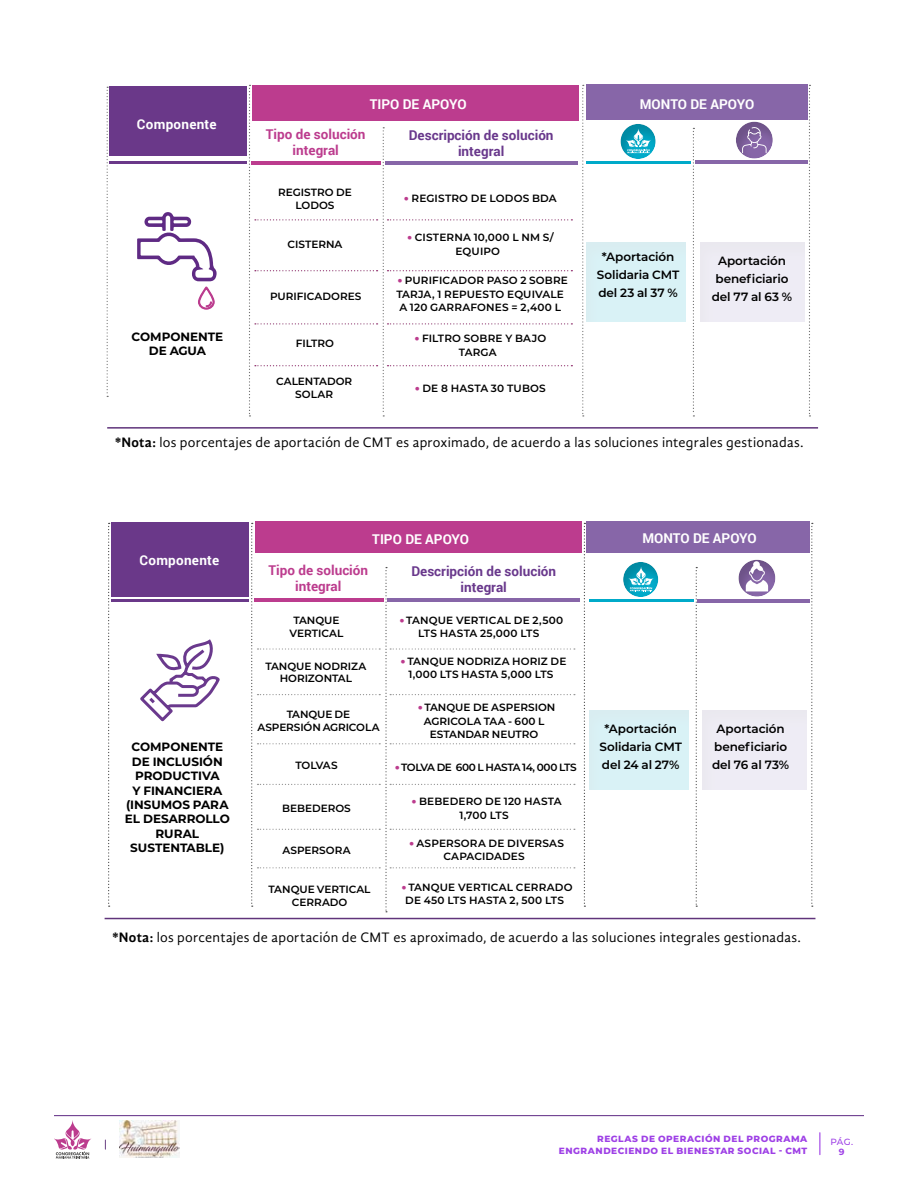
<style>
.page{position:relative;width:918px;height:1188px;background:#fff}
.page>*{position:absolute;margin:0;border:0;box-sizing:border-box;transform-origin:0 0}
.t1{font:14.1px "Gandhi Sans";letter-spacing:.015em;color:#000}
.t2{font:700 13.5px/16.2px "Roboto";color:#69388c;text-align:center}
.t3{font:700 13.5px "Roboto";color:#fff}
.t4{font:700 13.5px/16.2px "Roboto";color:#bc3c8e;text-align:center}
.t5{font:700 13.5px "Roboto";letter-spacing:.02em;color:#fff}
.t6{font:600 12px/18px "Montserrat";letter-spacing:-.01em;color:#000;text-align:center}
.t7{font:700 12px/14.4px "Montserrat";letter-spacing:-.005em;color:#000;text-align:center}
.t8{font:600 10.5px/13.5px "Montserrat";letter-spacing:.01em;color:#000}
.t9{font:600 10.5px/12.6px "Montserrat";letter-spacing:-.01em;color:#000;text-align:center}
.t10{font:600 10.5px "Montserrat";letter-spacing:-.04em;color:#000}
.t11{font:800 9px/12px "Montserrat";letter-spacing:.055em;color:#9e40e6;text-align:right}
.t12{font:500 9px "Montserrat";color:#9e40e6}
.t13{font:700 9px "Montserrat";color:#9e40e6}
.s1{font-weight:700}
</style>
<div class="page">
<hr style="left:54px;top:1115px;width:810px;height:1px;background:#5f2a84">
<svg style="left:819px;top:1133px;width:1px;height:22px"></svg>
<svg style="left:54px;top:1120px;width:37px;height:39px"></svg>
<img style="left:120px;top:1120px;width:59px;height:37px">
<hr style="left:107px;top:427px;width:711px;height:2px;background:#60347b">
<div style="left:573px;top:232px;width:125px;height:91px;background:#000;opacity:.2"></div>
<div style="left:686px;top:232px;width:131px;height:91px;background:#000;opacity:.2"></div>
<svg style="left:137px;top:212px;width:80px;height:98px"></svg>
<hr style="left:109px;top:161px;width:138px;height:3px;background:#6a3889">
<hr style="left:586px;top:161px;width:105px;height:3px;background:#00aac9">
<hr style="left:695px;top:161px;width:112px;height:3px;background:#8766a8">
<div style="left:109px;top:86px;width:138px;height:70px;background:#6a3889"></div>
<div style="left:586px;top:85px;width:221px;height:35px;background:#8766a8"></div>
<div style="left:235px;top:74px;width:29px;height:343px;background:#000;opacity:.2"></div>
<div style="left:569px;top:74px;width:28px;height:343px;background:#000;opacity:.2"></div>
<div style="left:795px;top:74px;width:29px;height:343px;background:#000;opacity:.2"></div>
<div style="left:93px;top:76px;width:28px;height:321px;background:#000;opacity:.2"></div>
<div style="left:679px;top:117px;width:28px;height:300px;background:#000;opacity:.2"></div>
<hr style="left:385px;top:161px;width:193px;height:3px;background:#8766a8">
<div style="left:607px;top:113px;width:63px;height:47px;background:#000;opacity:.2"></div>
<svg style="left:626px;top:129px;width:25px;height:24px"></svg>
<div style="left:723px;top:110px;width:64px;height:50px;background:#000;opacity:.2"></div>
<svg style="left:742px;top:127px;width:25px;height:26px"></svg>
<div style="left:244px;top:206px;width:135px;height:28px;background:#fff"></div>
<div style="left:244px;top:257px;width:135px;height:28px;background:#fff"></div>
<div style="left:244px;top:310px;width:135px;height:28px;background:#fff"></div>
<div style="left:244px;top:352px;width:135px;height:28px;background:#fff"></div>
<div style="left:575px;top:700px;width:126px;height:90px;background:#000;opacity:.2"></div>
<div style="left:689px;top:700px;width:130px;height:90px;background:#000;opacity:.2"></div>
<svg style="left:140px;top:639px;width:80px;height:83px"></svg>
<hr style="left:112px;top:599px;width:137px;height:3px;background:#6a3889">
<hr style="left:589px;top:599px;width:104px;height:3px;background:#00aac9">
<hr style="left:698px;top:599px;width:112px;height:3px;background:#8766a8">
<div style="left:112px;top:522px;width:137px;height:75px;background:#6a3889"></div>
<div style="left:586px;top:521px;width:224px;height:32px;background:#8766a8"></div>
<div style="left:255px;top:521px;width:327px;height:32px;background:#bc3c8e"></div>
<div style="left:238px;top:512px;width:28px;height:396px;background:#000;opacity:.2"></div>
<div style="left:570px;top:512px;width:28px;height:396px;background:#000;opacity:.2"></div>
<div style="left:798px;top:512px;width:28px;height:396px;background:#000;opacity:.2"></div>
<div style="left:95px;top:512px;width:28px;height:396px;background:#000;opacity:.2"></div>
<div style="left:682px;top:555px;width:28px;height:353px;background:#000;opacity:.2"></div>
<hr style="left:105px;top:918px;width:710px;height:1px;background:#60347b">
<hr style="left:388px;top:599px;width:192px;height:3px;background:#8766a8">
<div style="left:246px;top:635px;width:135px;height:28px;background:#fff"></div>
<div style="left:246px;top:681px;width:135px;height:28px;background:#fff"></div>
<div style="left:246px;top:730px;width:135px;height:28px;background:#fff"></div>
<div style="left:246px;top:770px;width:135px;height:28px;background:#fff"></div>
<div style="left:246px;top:815px;width:135px;height:28px;background:#fff"></div>
<div style="left:246px;top:854px;width:135px;height:28px;background:#fff"></div>
<div style="left:610px;top:551px;width:63px;height:47px;background:#000;opacity:.2"></div>
<svg style="left:629px;top:567px;width:24px;height:24px"></svg>
<div style="left:726px;top:548px;width:64px;height:50px;background:#000;opacity:.2"></div>
<svg style="left:746px;top:561px;width:22px;height:30px"></svg>
<svg style="left:249px;top:85px;width:323px;height:332px"></svg>
<svg style="left:251px;top:523px;width:324px;height:390px"></svg>
<p class="t5" style="left:137px;top:115px;width:81px">Componente</p>
<p class="t7" style="left:132px;top:329px;width:93px">COMPONENTE<br>DE AGUA</p>
<p class="t3" style="left:370px;top:95px;width:98px">TIPO DE APOYO</p>
<p class="t4" style="left:266px;top:125px;width:101px">Tipo de solución integral</p>
<p class="t8" style="left:278px;top:186px;width:75px;line-height:12.6px;text-align:center">REGISTRO DE<br>LODOS</p>
<p class="t8" style="left:287px;top:237px;width:57px">CISTERNA</p>
<p class="t8" style="left:270px;top:289px;width:93px">PURIFICADORES</p>
<p class="t8" style="left:296px;top:336px;width:40px">FILTRO</p>
<p class="t8" style="left:276px;top:375px;width:78px;line-height:12.6px;text-align:center">CALENTADOR<br>SOLAR</p>
<p class="t2" style="left:409px;top:126px;width:146px">Descripción de solución integral</p>
<p class="t8" style="left:412px;top:192px;width:147px">REGISTRO DE LODOS BDA</p>
<p class="t8" style="left:456px;top:230px;width:100px;text-indent:-41px">CISTERNA 10,000 L NM S/<br>EQUIPO</p>
<p class="t8" style="left:396px;top:273px;width:173px;text-indent:9px">PURIFICADOR PASO 2 SOBRE<br>TARJA, 1 REPUESTO EQUIVALE<br>A 120 GARRAFONES = 2,400 L</p>
<p class="t8" style="left:459px;top:331px;width:89px;text-indent:-37px">FILTRO SOBRE Y BAJO<br>TARGA</p>
<p class="t8" style="left:422px;top:381px;width:125px">DE 8 HASTA 30 TUBOS</p>
<p class="t3" style="left:640px;top:94px;width:116px">MONTO DE APOYO</p>
<p class="t6" style="left:597px;top:247px;width:84px">*Aportación<br>Solidaria CMT del 23 al 37 %</p>
<p class="t6" style="left:712px;top:252px;width:82px">Aportación beneficiario del 77 al 63 %</p>
<h1 class="t1" style="left:115px;top:434px;width:690px"><span class="s1">*Nota:</span> los porcentajes de aportación de CMT es aproximado, de acuerdo a las soluciones integrales gestionadas.</h1>
<p class="t5" style="left:140px;top:551px;width:81px">Componente</p>
<p class="t7" style="left:125px;top:739px;width:106px">COMPONENTE<br>DE INCLUSIÓN<br>PRODUCTIVA<br>Y FINANCIERA (INSUMOS PARA<br>EL DESARROLLO<br>RURAL<br>SUSTENTABLE)</p>
<p class="t3" style="left:372px;top:530px;width:98px">TIPO DE APOYO</p>
<p class="t4" style="left:269px;top:561px;width:101px">Tipo de solución integral</p>
<p class="t2" style="left:411px;top:562px;width:146px">Descripción de solución integral</p>
<p class="t8" style="left:290px;top:614px;width:55px;line-height:12.6px;text-align:center">TANQUE<br>VERTICAL</p>
<p class="t8" style="left:418px;top:613px;width:146px;text-indent:-12px">TANQUE VERTICAL DE 2,500<br>LTS HASTA 25,000 LTS</p>
<p class="t8" style="left:265px;top:659px;width:102px;line-height:12.6px;text-align:center">TANQUE NODRIZA<br>HORIZONTAL</p>
<p class="t8" style="left:407px;top:654px;width:160px">TANQUE NODRIZA HORIZ DE<br>1,000 LTS HASTA 5,000 LTS</p>
<p class="t9" style="left:258px;top:708px;width:124px">TANQUE DE<br>ASPERSIÓN AGRICOLA</p>
<p class="t8" style="left:424px;top:700px;width:133px">TANQUE DE ASPERSION</p>
<p class="t8" style="left:424px;top:714px;width:122px">AGRICOLA TAA - 600 L</p>
<p class="t8" style="left:430px;top:727px;width:110px">ESTANDAR NEUTRO</p>
<p class="t8" style="left:295px;top:758px;width:44px">TOLVAS</p>
<p class="t8" style="left:282px;top:801px;width:70px">BEBEDEROS</p>
<p class="t10" style="left:401px;top:759px;width:177px">TOLVA DE 600 L HASTA 14, 000 LTS</p>
<p class="t8" style="left:460px;top:794px;width:104px;text-indent:-40px">BEBEDERO DE 120 HASTA<br>1,700 LTS</p>
<p class="t8" style="left:282px;top:843px;width:70px">ASPERSORA</p>
<p class="t8" style="left:443px;top:836px;width:122px;text-indent:-27px">ASPERSORA DE DIVERSAS<br>CAPACIDADES</p>
<p class="t8" style="left:269px;top:883px;width:103px;line-height:12.6px;text-align:center">TANQUE VERTICAL<br>CERRADO</p>
<p class="t8" style="left:405px;top:880px;width:169px;text-indent:3px">TANQUE VERTICAL CERRADO<br>DE 450 LTS HASTA 2, 500 LTS</p>
<p class="t3" style="left:642px;top:529px;width:116px">MONTO DE APOYO</p>
<p class="t6" style="left:600px;top:719px;width:84px">*Aportación<br>Solidaria CMT del 24 al 27%</p>
<p class="t6" style="left:712px;top:719px;width:78px">Aportación beneficiario del 76 al 73%</p>
<h1 class="t1" style="left:113px;top:929px;width:690px"><span class="s1">*Nota:</span> los porcentajes de aportación de CMT es aproximado, de acuerdo a las soluciones integrales gestionadas.</h1>
<p class="t11" style="left:559px;top:1132px;width:250px">REGLAS DE OPERACIÓN DEL PROGRAMA<br>ENGRANDECIENDO EL BIENESTAR SOCIAL - CMT</p>
<p class="t12" style="left:830px;top:1135px;width:24px">PÁG.</p>
<p class="t13" style="left:839px;top:1146px;width:7px">9</p>
</div>
